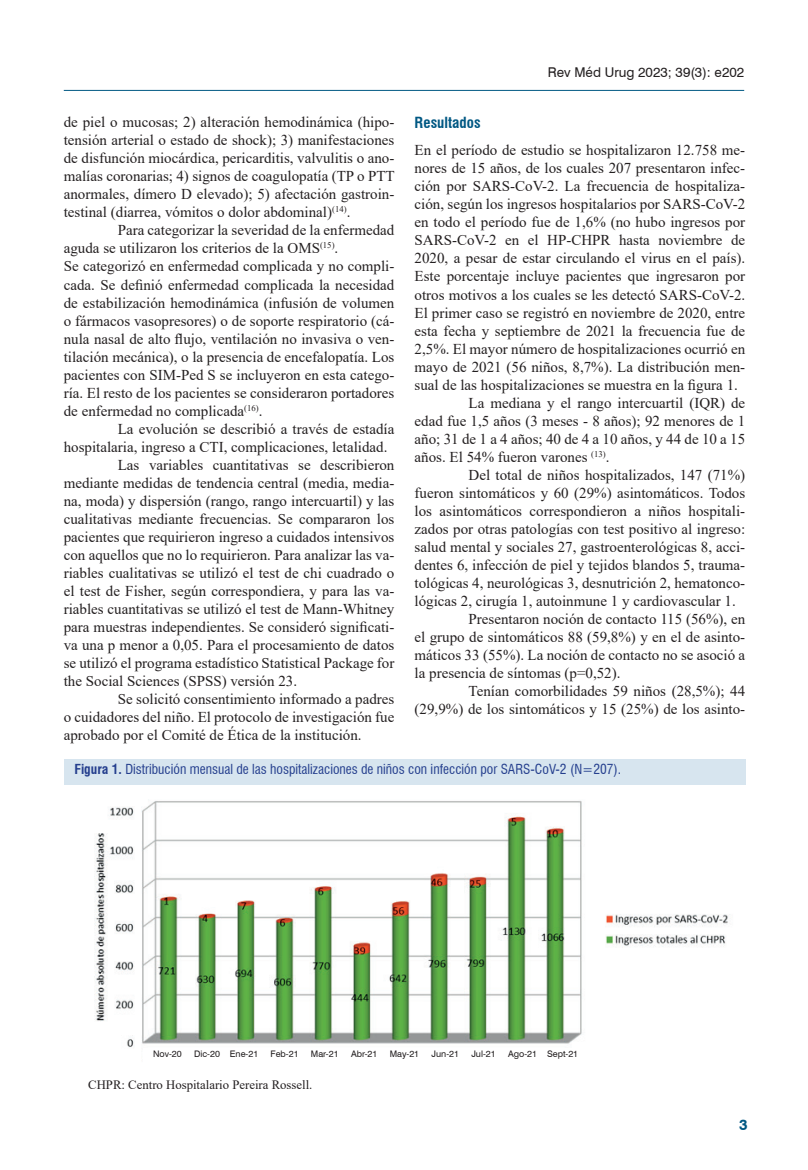
<style>
.page{position:relative;width:808px;height:1170px;background:#fff}
.page>*{position:absolute;margin:0;border:0;box-sizing:border-box;transform-origin:0 0}
.t1{font:15px/18px "Times New Roman";color:#231f20;text-align:justify}
.t2{font:700 condensed 15px "Swiss 721 BT";color:#005883}
.t3{font:700 15px "Swiss 721 BT";color:#005883}
.t4{font:condensed 13.5px "Swiss 721 BT";color:#253f8e}
.t5{font:13.5px "Swiss 721 BT";color:#231f20}
.t6{font:12.75px "Times New Roman";color:#231f20}
.t7{font:9px "Swiss 721 BT";color:#231f20}
.s1{font-weight:700}
</style>
<div class="page">
<hr style="left:64px;top:90px;width:680px;height:1px;background:#005883">
<div style="left:64px;top:759px;width:681px;height:25px;background:#d7e5ef"></div>
<img style="left:94px;top:801px;width:636px;height:247px">
<p class="t1" style="left:64px;top:113px;width:332px">de piel o mucosas; 2) alteración hemodinámica (hipo&shy;tensión arterial o estado de shock); 3) manifestaciones de disfunción miocárdica, pericarditis, valvulitis o ano&shy;malías coronarias; 4) signos de coagulopatía (TP o PTT anormales, dímero D elevado); 5) afectación gastroin&shy;testinal (diarrea, vómitos o dolor abdominal)<sup>(14)</sup>.</p>
<p class="t1" style="left:64px;top:221px;width:332px;text-align:left;text-indent:54px">Para categorizar la severidad de la enfermedad aguda se utilizaron los criterios de la OMS<sup>(15)</sup>.<br>Se categorizó en enfermedad complicada y no compli&shy;cada. Se definió enfermedad complicada la necesidad de estabilización hemodinámica (infusión de volumen o fármacos vasopresores) o de soporte respiratorio (cá&shy;nula nasal de alto flujo, ventilación no invasiva o ven&shy;tilación mecánica), o la presencia de encefalopatía. Los pacientes con SIM-Ped S se incluyeron en esta catego&shy;ría. El resto de los pacientes se consideraron portadores de enfermedad no complicada<sup>(16)</sup>.</p>
<p class="t1" style="left:118px;top:419px;width:278px">La evolución se describió a través de estadía</p>
<p class="t1" style="left:64px;top:437px;width:325px">hospitalaria, ingreso a CTI, complicaciones, letalidad.</p>
<p class="t1" style="left:118px;top:455px;width:278px">Las variables cuantitativas se describieron</p>
<p class="t1" style="left:64px;top:473px;width:332px">mediante medidas de tendencia central (media, media-</p>
<p class="t1" style="left:64px;top:491px;width:332px">na, moda) y dispersión (rango, rango intercuartil) y las</p>
<p class="t1" style="left:64px;top:509px;width:332px">cualitativas mediante frecuencias. Se compararon los</p>
<p class="t1" style="left:64px;top:527px;width:332px">pacientes que requirieron ingreso a cuidados intensivos</p>
<p class="t1" style="left:64px;top:545px;width:332px">con aquellos que no lo requirieron. Para analizar las va-</p>
<p class="t1" style="left:64px;top:563px;width:332px">riables cualitativas se utilizó el test de chi cuadrado o</p>
<p class="t1" style="left:64px;top:581px;width:332px">el test de Fisher, según correspondiera, y para las va-</p>
<p class="t1" style="left:64px;top:599px;width:332px">riables cuantitativas se utilizó el test de Mann-Whitney</p>
<p class="t1" style="left:64px;top:617px;width:332px">para muestras independientes. Se consideró significati-</p>
<p class="t1" style="left:64px;top:635px;width:332px">va una p menor a 0,05. Para el procesamiento de datos</p>
<p class="t1" style="left:64px;top:653px;width:332px">se utilizó el programa estadístico Statistical Package for</p>
<p class="t1" style="left:64px;top:671px;width:235px">the Social Sciences (SPSS) versión 23.</p>
<p class="t1" style="left:118px;top:689px;width:278px">Se solicitó consentimiento informado a padres</p>
<p class="t1" style="left:64px;top:707px;width:332px">o cuidadores del niño. El protocolo de investigación fue</p>
<p class="t1" style="left:64px;top:725px;width:299px">aprobado por el Comité de Ética de la institución.</p>
<p class="t5" style="left:548px;top:64px;width:198px">Rev Méd Urug 2023; 39(3): e202</p>
<p class="t2" style="left:415px;top:114px;width:67px">Resultados</p>
<p class="t1" style="left:415px;top:141px;width:332px">En el período de estudio se hospitalizaron 12.758 me-</p>
<p class="t1" style="left:415px;top:159px;width:332px">nores de 15 años, de los cuales 207 presentaron infec-</p>
<p class="t1" style="left:415px;top:177px;width:332px">ción por SARS-CoV-2. La frecuencia de hospitaliza-</p>
<p class="t1" style="left:415px;top:195px;width:332px">ción, según los ingresos hospitalarios por SARS-CoV-2</p>
<p class="t1" style="left:415px;top:213px;width:332px">en todo el período fue de 1,6% (no hubo ingresos por</p>
<p class="t1" style="left:415px;top:231px;width:332px">SARS-CoV-2 en el HP-CHPR hasta noviembre de</p>
<p class="t1" style="left:415px;top:249px;width:332px">2020, a pesar de estar circulando el virus en el país).</p>
<p class="t1" style="left:415px;top:267px;width:332px">Este porcentaje incluye pacientes que ingresaron por</p>
<p class="t1" style="left:415px;top:285px;width:332px">otros motivos a los cuales se les detectó SARS-CoV-2.</p>
<p class="t1" style="left:415px;top:303px;width:332px">El primer caso se registró en noviembre de 2020, entre</p>
<p class="t1" style="left:415px;top:321px;width:332px">esta fecha y septiembre de 2021 la frecuencia fue de</p>
<p class="t1" style="left:415px;top:339px;width:332px">2,5%. El mayor número de hospitalizaciones ocurrió en</p>
<p class="t1" style="left:415px;top:357px;width:332px">mayo de 2021 (56 niños, 8,7%). La distribución men-</p>
<p class="t1" style="left:415px;top:375px;width:325px">sual de las hospitalizaciones se muestra en la figura 1.</p>
<p class="t1" style="left:469px;top:393px;width:278px">La mediana y el rango intercuartil (IQR) de</p>
<p class="t1" style="left:415px;top:411px;width:332px">edad fue 1,5 años (3 meses - 8 años); 92 menores de 1</p>
<p class="t1" style="left:415px;top:429px;width:332px">año; 31 de 1 a 4 años; 40 de 4 a 10 años, y 44 de 10 a 15</p>
<p class="t1" style="left:415px;top:447px;width:196px">años. El 54% fueron varones <sup>(13)</sup>.</p>
<p class="t1" style="left:469px;top:465px;width:278px">Del total de niños hospitalizados, 147 (71%)</p>
<p class="t1" style="left:415px;top:483px;width:332px">fueron sintomáticos y 60 (29%) asintomáticos. Todos</p>
<p class="t1" style="left:415px;top:501px;width:332px">los asintomáticos correspondieron a niños hospitali-</p>
<p class="t1" style="left:415px;top:519px;width:332px">zados por otras patologías con test positivo al ingreso:</p>
<p class="t1" style="left:415px;top:537px;width:332px">salud mental y sociales 27, gastroenterológicas 8, acci-</p>
<p class="t1" style="left:415px;top:555px;width:332px">dentes 6, infección de piel y tejidos blandos 5, trauma-</p>
<p class="t1" style="left:415px;top:573px;width:332px">tológicas 4, neurológicas 3, desnutrición 2, hematonco-</p>
<p class="t1" style="left:415px;top:591px;width:323px">lógicas 2, cirugía 1, autoinmune 1 y cardiovascular 1.</p>
<p class="t1" style="left:469px;top:609px;width:278px">Presentaron noción de contacto 115 (56%), en</p>
<p class="t1" style="left:415px;top:627px;width:332px">el grupo de sintomáticos 88 (59,8%) y en el de asinto-</p>
<p class="t1" style="left:415px;top:645px;width:332px">máticos 33 (55%). La noción de contacto no se asoció a</p>
<p class="t1" style="left:415px;top:663px;width:207px">la presencia de síntomas (p=0,52).</p>
<p class="t1" style="left:469px;top:681px;width:278px">Tenían comorbilidades 59 niños (28,5%); 44</p>
<p class="t1" style="left:415px;top:699px;width:332px">(29,9%) de los sintomáticos y 15 (25%) de los asinto-</p>
<p class="t4" style="left:74px;top:761px;width:548px"><span class="s1">Figura 1.</span> Distribución mensual de las hospitalizaciones de niños con infección por SARS-CoV-2 (N=207).</p>
<p class="t7" style="left:153px;top:1048px;width:30px">Nov-20</p>
<p class="t7" style="left:194px;top:1048px;width:66px">Dic-20 Ene-21</p>
<p class="t7" style="left:271px;top:1048px;width:29px">Feb-21</p>
<p class="t7" style="left:311px;top:1048px;width:29px">Mar-21</p>
<p class="t7" style="left:351px;top:1048px;width:28px">Abr-21</p>
<p class="t7" style="left:390px;top:1048px;width:31px">May-21</p>
<p class="t7" style="left:432px;top:1048px;width:29px">Jun-21</p>
<p class="t7" style="left:471px;top:1048px;width:26px">Jul-21</p>
<p class="t7" style="left:508px;top:1048px;width:72px">Ago-21 Sept-21</p>
<p class="t6" style="left:88px;top:1075px;width:226px">CHPR: Centro Hospitalario Pereira Rossell.</p>
<p class="t3" style="left:739px;top:1115px;width:10px">3</p>
</div>
